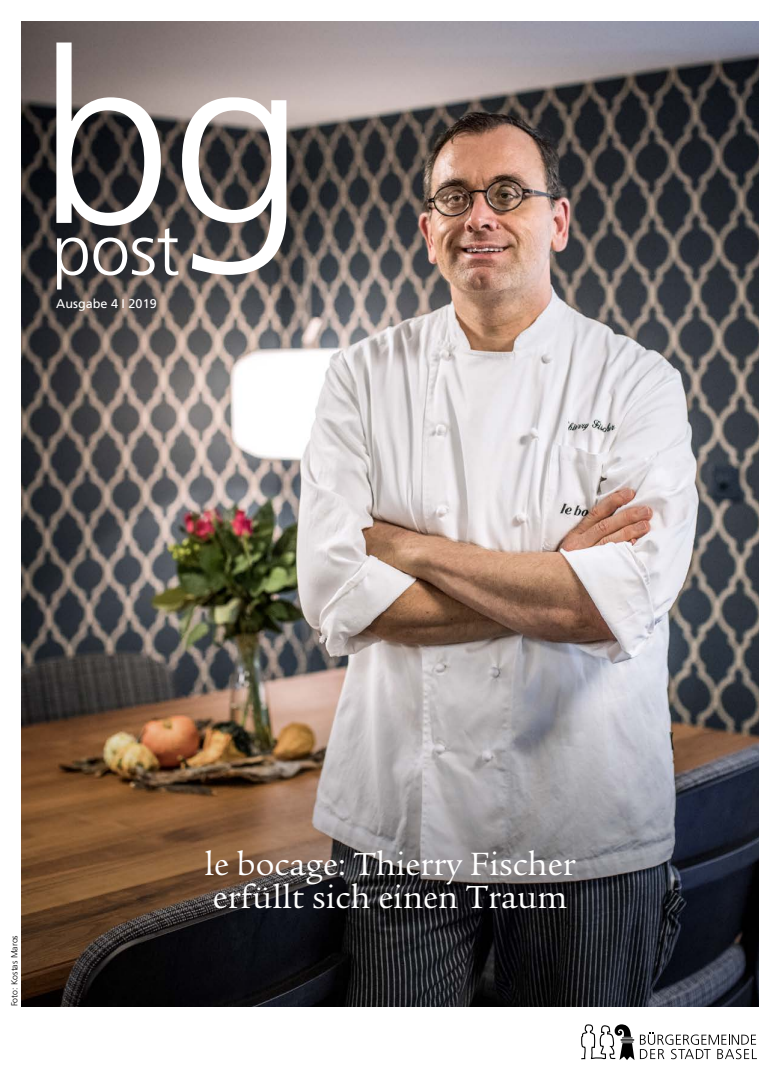
<style>
.page{position:relative;width:780px;height:1088px;background:#fff}
.page>*{position:absolute;margin:0;border:0;box-sizing:border-box;transform-origin:0 0}
.t1{font:300 240.5px "Frutiger LT Pro";color:#fff}
.t2{font:300 71px "Frutiger LT Pro";color:#fff}
.t3{font:35px/32.5px "Legacy Serif Std";color:#fff}
.t4{font:12.62px "Frutiger LT Pro";color:#fff}
.t5{font:300 8.75px "Frutiger LT Pro";color:#000}
</style>
<div class="page">
<img style="left:21px;top:21px;width:737px;height:985px">
<svg style="left:640px;top:1032px;width:116px;height:27px"></svg>
<svg style="left:581px;top:1024px;width:53px;height:36px"></svg>
<h1 class="t1" style="left:39px;top:0;width:266px">bg</h1>
<h2 class="t2" style="left:52px;top:209px;width:130px">post</h2>
<p class="t4" style="left:56px;top:296px;width:102px">Ausgabe 4 I 2019</p>
<p class="t5" style="left:9px;top:1006px;width:73px;rotate:-90deg">Foto: Kostas Maros</p>
<p class="t3" style="left:204px;top:848px;width:373px">le bocage: Thierry Fischer erfüllt sich einen Traum</p>
</div>
